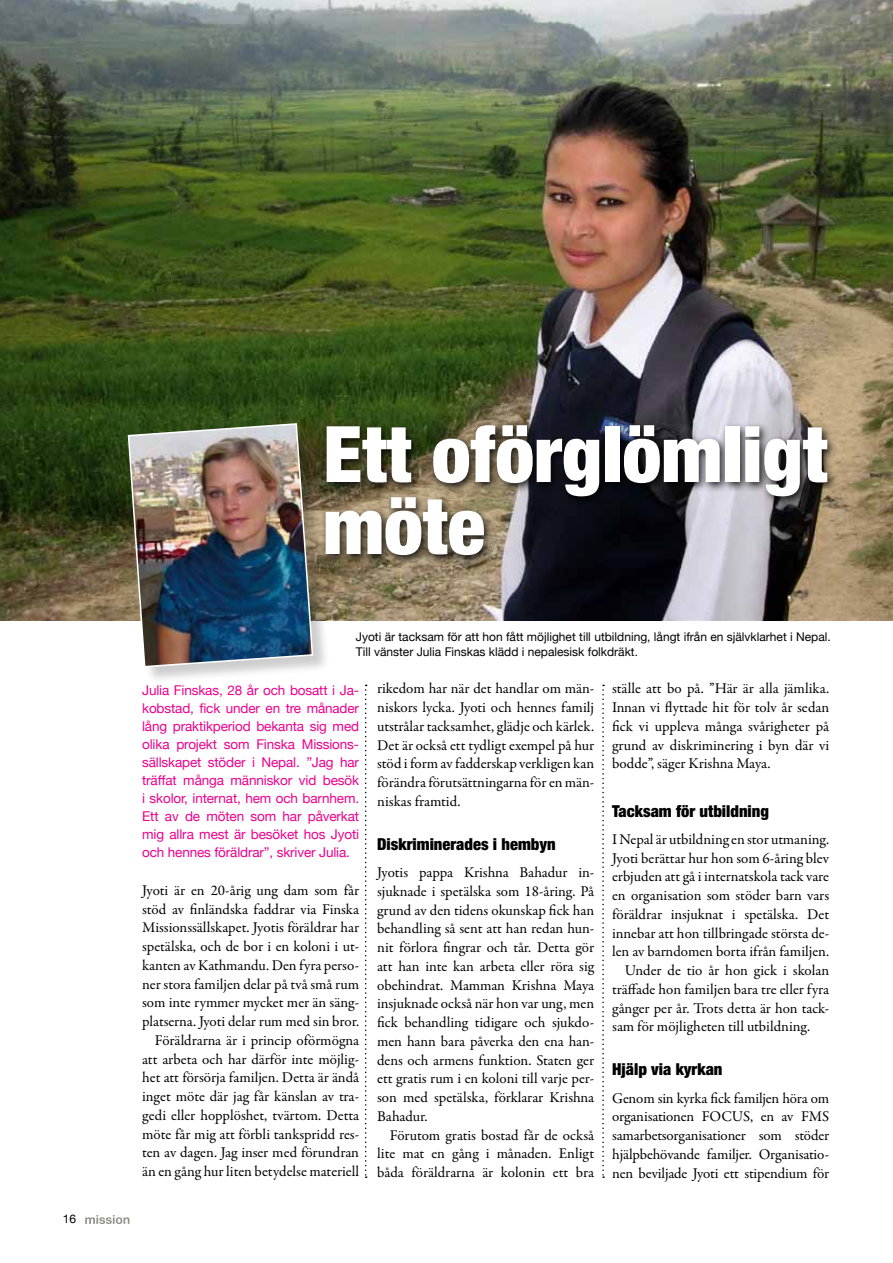
<style>
.page{position:relative;width:893px;height:1263px;background:#fff}
.page>*{position:absolute;margin:0;border:0;box-sizing:border-box;transform-origin:0 0}
.t1{font:900 condensed 78px/72px "Helvetica Neue LT Std";color:#fff}
.t2{font:900 condensed 16.5px "Helvetica Neue LT Std";color:#000}
.t3{font:15px/18.8px "Garamond Premr Pro";letter-spacing:-.005em;color:#000;text-align:justify}
.t4{font:13.5px/18px "Helvetica Neue";letter-spacing:-.01em;color:#ec008c;text-align:justify}
.t5{font:12px/15px "Helvetica Neue";color:#000}
</style>
<div class="page">
<svg style="left:85px;top:1215px;width:44px;height:9px"></svg>
<img style="left:0;top:0;width:893px;height:621px">
<svg style="left:365px;top:685px;width:2px;height:493px"></svg>
<svg style="left:602px;top:685px;width:2px;height:493px"></svg>
<div style="left:320px;top:420px;width:518px;height:146px;background:#000;opacity:.85"></div>
<div style="left:128px;top:424px;width:202px;height:261px;background:#000;opacity:.2"></div>
<img style="left:127px;top:422px;width:187px;height:246px">
<p class="t5" style="left:63px;top:1211px;width:15px">16</p>
<h1 class="t1" style="left:323px;top:417px;width:506px">Ett oförglömligt möte</h1>
<p class="t5" style="left:356px;top:628px;width:476px">Jyoti är tacksam för att hon fått möjlighet till utbildning, långt ifrån en självklarhet i Nepal.<br>Till vänster Julia Finskas klädd i nepalesisk folkdräkt.</p>
<p class="t4" style="left:142px;top:681px;width:219px">Julia Finskas, 28 år och bosatt i Ja&shy;kobstad, fick under en tre månader lång praktikperiod bekanta sig med olika projekt som Finska Missions&shy;sällskapet stöder i Nepal. ”Jag har träffat många människor vid besök i skolor, internat, hem och barnhem.<br>Ett av de möten som har påverkat mig allra mest är besöket hos Jyoti och hennes föräldrar”, skriver Julia.</p>
<p class="t3" style="left:142px;top:881px;width:219px;text-align:right">Jyoti är en 20-årig ung dam som får stöd av finländska faddrar via Finska Missionssällskapet. Jyotis föräldrar har spetälska, och de bor i en koloni i ut&shy;kanten av Kathmandu. Den fyra perso&shy;ner stora familjen delar på två små rum som inte rymmer mycket mer än säng&shy;platserna. Jyoti delar rum med sin bror.<br>Föräldrarna är i princip oförmögna att arbeta och har därför inte möjlig&shy;het att försörja familjen. Detta är ändå inget möte där jag får känslan av tra&shy;gedi eller hopplöshet, tvärtom. Detta möte får mig att förbli tankspridd res&shy;ten av dagen. Jag inser med förundran än en gång hur liten betydelse materiell</p>
<p class="t3" style="left:377px;top:680px;width:219px">rikedom har när det handlar om män&shy;niskors lycka. Jyoti och hennes familj utstrålar tacksamhet, glädje och kärlek.<br>Det är också ett tydligt exempel på hur stöd i form av fadderskap verkligen kan förändra förutsättningarna för en män&shy;niskas framtid.</p>
<p class="t2" style="left:377px;top:834px;width:180px">Diskriminerades i hembyn</p>
<p class="t3" style="left:377px;top:863px;width:219px">Jyotis pappa Krishna Bahadur in&shy;sjuknade i spetälska som 18-åring. På grund av den tidens okunskap fick han behandling så sent att han redan hun&shy;nit förlora fingrar och tår. Detta gör att han inte kan arbeta eller röra sig obehindrat. Mamman Krishna Maya insjuknade också när hon var ung, men fick behandling tidigare och sjukdo&shy;men hann bara påverka den ena han&shy;dens och armens funktion. Staten ger ett gratis rum i en koloni till varje per&shy;son med spetälska, förklarar Krishna Bahadur.</p>
<p class="t3" style="left:377px;top:1126px;width:219px;text-indent:13px">Förutom gratis bostad får de också lite mat en gång i månaden. Enligt båda föräldrarna är kolonin ett bra</p>
<p class="t3" style="left:612px;top:680px;width:219px">ställe att bo på. ”Här är alla jämlika.<br>Innan vi flyttade hit för tolv år sedan fick vi uppleva många svårigheter på grund av diskriminering i byn där vi bodde”, säger Krishna Maya.</p>
<p class="t2" style="left:612px;top:801px;width:158px">Tacksam för utbildning</p>
<p class="t3" style="left:612px;top:830px;width:219px">I Nepal är utbildning en stor utmaning.</p>
<p class="t3" style="left:612px;top:849px;width:219px">Jyoti berättar hur hon som 6-åring blev</p>
<p class="t3" style="left:612px;top:868px;width:218px">erbjuden att gå i internatskola tack vare</p>
<p class="t3" style="left:612px;top:886px;width:219px">en organisation som stöder barn vars</p>
<p class="t3" style="left:612px;top:905px;width:218px">föräldrar insjuknat i spetälska. Det</p>
<p class="t3" style="left:612px;top:924px;width:219px">innebar att hon tillbringade största de-</p>
<p class="t3" style="left:612px;top:943px;width:218px">len av barndomen borta ifrån familjen.</p>
<p class="t3" style="left:625px;top:961px;width:206px">Under de tio år hon gick i skolan</p>
<p class="t3" style="left:612px;top:980px;width:218px">träffade hon familjen bara tre eller fyra</p>
<p class="t3" style="left:612px;top:999px;width:219px">gånger per år. Trots detta är hon tack-</p>
<p class="t3" style="left:612px;top:1018px;width:200px">sam för möjligheten till utbildning.</p>
<p class="t2" style="left:612px;top:1059px;width:112px">Hjälp via kyrkan</p>
<p class="t3" style="left:612px;top:1089px;width:219px">Genom sin kyrka fick familjen höra om organisationen FOCUS, en av FMS samarbetsorganisationer som stöder hjälpbehövande familjer. Organisatio&shy;nen beviljade Jyoti ett stipendium för</p>
</div>
